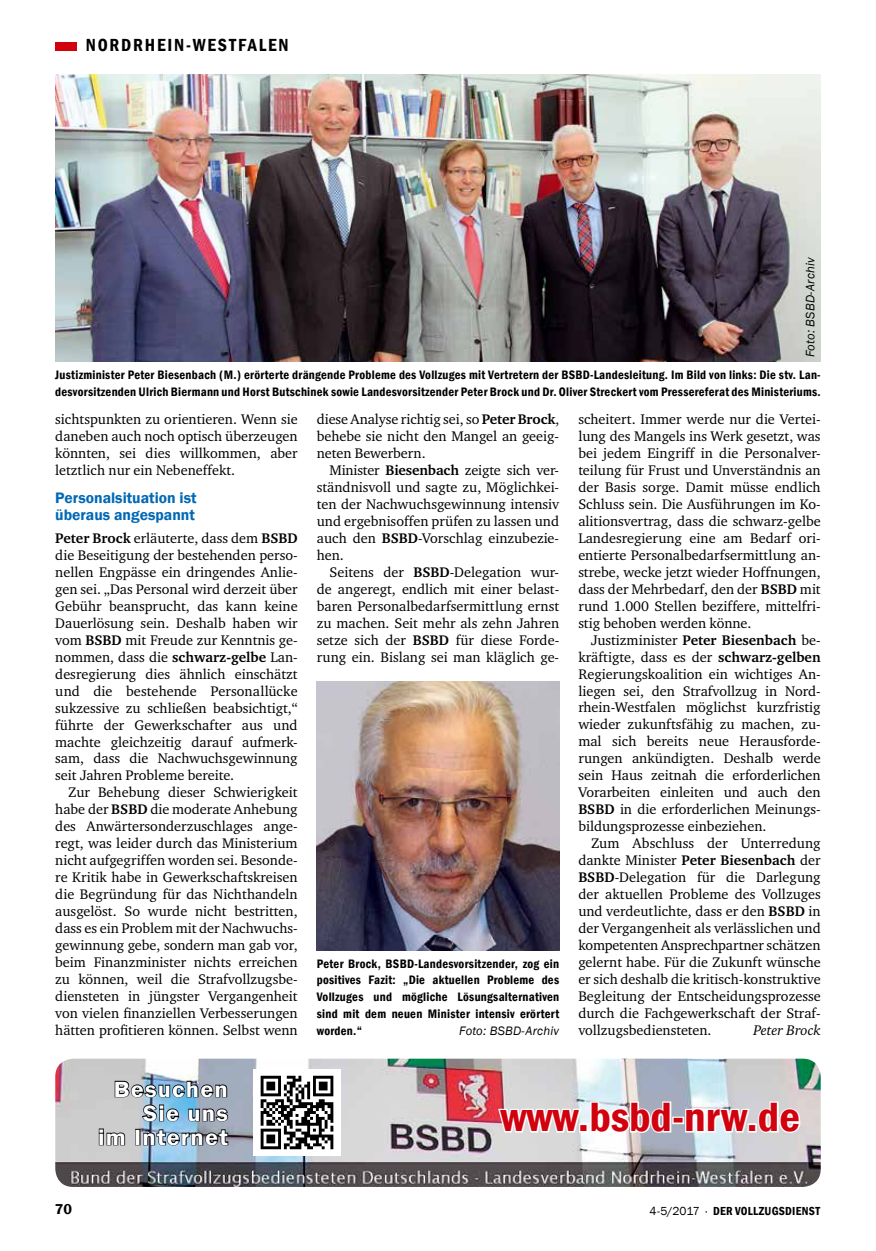
<style>
.page{position:relative;width:876px;height:1251px;background:#fff}
.page>*{position:absolute;margin:0;border:0;box-sizing:border-box;transform-origin:0 0}
.t1{font:600 condensed 42px "Franklin Gothic";color:#d1010e;scale:1.07 1}
.t2{font:600 22.5px/24px "Franklin Gothic";letter-spacing:.05em;color:#fff;text-align:right;scale:1.08 1}
.t3{font:600 condensed 18px "Franklin Gothic";letter-spacing:.1em;color:#000}
.t4{font:600 15.6px/17px "Franklin Gothic";color:#0068b5}
.t5{font:600 14.7px "Franklin Gothic";color:#000}
.t6{font:14.25px/17px "Charter ITC";color:#000;text-align:justify}
.t7{font:italic 14.25px "Charter ITC";letter-spacing:-.005em;color:#000}
.t8{font:600 condensed 12.6px/17px "Franklin Gothic";letter-spacing:.02em;color:#000}
.t9{font:italic 12.6px "Franklin Gothic";letter-spacing:.02em;color:#000}
.t10{font:600 condensed 12px "Franklin Gothic";letter-spacing:.02em;color:#000}
.s1{font-weight:700}
.s2{font-weight:400;font-stretch:normal}
</style>
<div class="page">
<div style="left:55px;top:43px;width:22px;height:8px;background:#d1010e"></div>
<img style="left:55px;top:1058px;width:766px;height:128px">
<img style="left:253px;top:1068px;width:87px;height:87px">
<svg style="left:496px;top:1101px;width:87px;height:36px"></svg>
<div style="left:579px;top:1123px;width:9px;height:9px;border:3px solid #fff"></div>
<svg style="left:589px;top:1099px;width:84px;height:35px"></svg>
<div style="left:672px;top:1116px;width:12px;height:7px;border:3px solid #fff"></div>
<svg style="left:684px;top:1099px;width:118px;height:38px"></svg>
<img style="left:114px;top:1079px;width:115px;height:43px">
<svg style="left:99px;top:1128px;width:27px;height:17px"></svg>
<div style="left:135px;top:1128px;width:5px;height:16px;border:2px solid #000"></div>
<svg style="left:143px;top:1128px;width:86px;height:18px;background:#5e6d7b"></svg>
<img style="left:55px;top:74px;width:765px;height:287px">
<img style="left:317px;top:681px;width:242px;height:268px">
<p class="t3" style="left:86px;top:33px;width:204px">NORDRHEIN-WESTFALEN</p>
<p class="t9" style="left:802px;top:357px;width:102px;rotate:-90deg">Foto: BSBD-Archiv</p>
<p class="t8" style="left:55px;top:366px;width:767px">Justizminister Peter Biesenbach (M.) erörterte drängende Probleme des Vollzuges mit Vertretern der BSBD-Landesleitung. Im Bild von links: Die stv. Lan&shy;desvorsitzenden Ulrich Biermann und Horst Butschinek sowie Landesvorsitzender Peter Brock und Dr. Oliver Streckert vom Pressereferat des Ministeriums.</p>
<p class="t6" style="left:55px;top:411px;width:244px">sichtspunkten zu orientieren. Wenn sie daneben auch noch optisch überzeugen könnten, sei dies willkommen, aber letztlich nur ein Nebeneffekt.</p>
<p class="t4" style="left:55px;top:489px;width:143px">Personalsituation ist überaus angespannt</p>
<p class="t6" style="left:55px;top:529px;width:244px"><span class="s1">Peter Brock</span> erläuterte, dass dem <span class="s1">BSBD</span></p>
<p class="t6" style="left:55px;top:546px;width:244px">die Beseitigung der bestehenden perso-</p>
<p class="t6" style="left:55px;top:563px;width:244px">nellen Engpässe ein dringendes Anlie-</p>
<p class="t6" style="left:55px;top:580px;width:244px">gen sei. „Das Personal wird derzeit über</p>
<p class="t6" style="left:55px;top:597px;width:244px">Gebühr beansprucht, das kann keine</p>
<p class="t6" style="left:55px;top:614px;width:244px">Dauerlösung sein. Deshalb haben wir</p>
<p class="t6" style="left:55px;top:631px;width:244px">vom <span class="s1">BSBD</span> mit Freude zur Kenntnis ge-</p>
<p class="t6" style="left:55px;top:648px;width:244px">nommen, dass die <span class="s1">schwarz-gelbe</span> Lan-</p>
<p class="t6" style="left:55px;top:665px;width:244px">desregierung dies ähnlich einschätzt</p>
<p class="t6" style="left:55px;top:682px;width:244px">und die bestehende Personallücke</p>
<p class="t6" style="left:55px;top:699px;width:244px">sukzessive zu schließen beabsichtigt,“</p>
<p class="t6" style="left:55px;top:716px;width:244px">führte der Gewerkschafter aus und</p>
<p class="t6" style="left:55px;top:733px;width:244px">machte gleichzeitig darauf aufmerk-</p>
<p class="t6" style="left:55px;top:750px;width:244px">sam, dass die Nachwuchsgewinnung</p>
<p class="t6" style="left:55px;top:766px;width:181px">seit Jahren Probleme bereite.</p>
<p class="t6" style="left:68px;top:783px;width:231px">Zur Behebung dieser Schwierigkeit</p>
<p class="t6" style="left:55px;top:800px;width:244px">habe der <span class="s1">BSBD</span> die moderate Anhebung</p>
<p class="t6" style="left:55px;top:817px;width:244px">des Anwärtersonderzuschlages ange-</p>
<p class="t6" style="left:55px;top:834px;width:244px">regt, was leider durch das Ministerium</p>
<p class="t6" style="left:55px;top:851px;width:244px">nicht aufgegriffen worden sei. Besonde-</p>
<p class="t6" style="left:55px;top:868px;width:244px">re Kritik habe in Gewerkschaftskreisen</p>
<p class="t6" style="left:55px;top:885px;width:244px">die Begründung für das Nichthandeln</p>
<p class="t6" style="left:55px;top:902px;width:244px">ausgelöst. So wurde nicht bestritten,</p>
<p class="t6" style="left:55px;top:919px;width:244px">dass es ein Problem mit der Nachwuchs-</p>
<p class="t6" style="left:55px;top:936px;width:244px">gewinnung gebe, sondern man gab vor,</p>
<p class="t6" style="left:55px;top:953px;width:244px">beim Finanzminister nichts erreichen</p>
<p class="t6" style="left:55px;top:970px;width:244px">zu können, weil die Strafvollzugsbe-</p>
<p class="t6" style="left:55px;top:987px;width:244px">diensteten in jüngster Vergangenheit</p>
<p class="t6" style="left:55px;top:1004px;width:244px">von vielen finanziellen Verbesserungen</p>
<p class="t6" style="left:55px;top:1021px;width:244px">hätten profitieren können. Selbst wenn</p>
<p class="t2" style="left:98px;top:1077px;width:122px">Besuchen<br>Sie uns<br>im Internet</p>
<p class="t6" style="left:317px;top:410px;width:244px">diese Analyse richtig sei, so <span class="s1">Peter Brock</span>,</p>
<p class="t6" style="left:317px;top:428px;width:244px">behebe sie nicht den Mangel an geeig-</p>
<p class="t6" style="left:317px;top:445px;width:110px">neten Bewerbern.</p>
<p class="t6" style="left:330px;top:462px;width:231px">Minister <span class="s1">Biesenbach</span> zeigte sich ver-</p>
<p class="t6" style="left:317px;top:478px;width:244px">ständnisvoll und sagte zu, Möglichkei-</p>
<p class="t6" style="left:317px;top:495px;width:244px">ten der Nachwuchsgewinnung intensiv</p>
<p class="t6" style="left:317px;top:512px;width:244px">und ergebnisoffen prüfen zu lassen und</p>
<p class="t6" style="left:317px;top:529px;width:244px">auch den <span class="s1">BSBD</span>-Vorschlag einzubezie-</p>
<p class="t6" style="left:317px;top:546px;width:29px">hen.</p>
<p class="t6" style="left:330px;top:563px;width:231px">Seitens der <span class="s1">BSBD</span>-Delegation wur-</p>
<p class="t6" style="left:317px;top:580px;width:244px">de angeregt, endlich mit einer belast-</p>
<p class="t6" style="left:317px;top:597px;width:244px">baren Personalbedarfsermittlung ernst</p>
<p class="t6" style="left:317px;top:614px;width:244px">zu machen. Seit mehr als zehn Jahren</p>
<p class="t6" style="left:317px;top:631px;width:244px">setze sich der <span class="s1">BSBD</span> für diese Forde-</p>
<p class="t6" style="left:317px;top:648px;width:244px">rung ein. Bislang sei man kläglich ge-</p>
<p class="t8" style="left:317px;top:954px;width:244px;text-align:justify">Peter Brock, BSBD-Landesvorsitzender, zog ein positives Fazit: „Die aktuellen Probleme des Vollzuges und mögliche Lösungsalternativen sind mit dem neuen Minister intensiv erörtert worden.“</p>
<p class="t9" style="left:459px;top:1022px;width:101px">Foto: BSBD-Archiv</p>
<p class="t6" style="left:578px;top:411px;width:244px">scheitert. Immer werde nur die Vertei-</p>
<p class="t6" style="left:578px;top:427px;width:244px">lung des Mangels ins Werk gesetzt, was</p>
<p class="t6" style="left:578px;top:444px;width:244px">bei jedem Eingriff in die Personalver-</p>
<p class="t6" style="left:578px;top:461px;width:244px">teilung für Frust und Unverständnis an</p>
<p class="t6" style="left:578px;top:478px;width:244px">der Basis sorge. Damit müsse endlich</p>
<p class="t6" style="left:578px;top:495px;width:244px">Schluss sein. Die Ausführungen im Ko-</p>
<p class="t6" style="left:578px;top:512px;width:244px">alitionsvertrag, dass die schwarz-gelbe</p>
<p class="t6" style="left:578px;top:529px;width:244px">Landesregierung eine am Bedarf ori-</p>
<p class="t6" style="left:578px;top:546px;width:244px">entierte Personalbedarfsermittlung an-</p>
<p class="t6" style="left:578px;top:563px;width:244px">strebe, wecke jetzt wieder Hoffnungen,</p>
<p class="t6" style="left:578px;top:580px;width:244px">dass der Mehrbedarf, den der <span class="s1">BSBD</span> mit</p>
<p class="t6" style="left:578px;top:597px;width:244px">rund 1.000 Stellen beziffere, mittelfri-</p>
<p class="t6" style="left:578px;top:614px;width:175px">stig behoben werden könne.</p>
<p class="t6" style="left:591px;top:631px;width:231px">Justizminister <span class="s1">Peter Biesenbach</span> be-</p>
<p class="t6" style="left:578px;top:648px;width:244px">kräftigte, dass es der <span class="s1">schwarz-gelben</span></p>
<p class="t6" style="left:578px;top:665px;width:244px">Regierungskoalition ein wichtiges An-</p>
<p class="t6" style="left:578px;top:682px;width:244px">liegen sei, den Strafvollzug in Nord-</p>
<p class="t6" style="left:578px;top:699px;width:244px">rhein-Westfalen möglichst kurzfristig</p>
<p class="t6" style="left:578px;top:716px;width:244px">wieder zukunftsfähig zu machen, zu-</p>
<p class="t6" style="left:578px;top:732px;width:244px">mal sich bereits neue Herausforde-</p>
<p class="t6" style="left:578px;top:749px;width:244px">rungen ankündigten. Deshalb werde</p>
<p class="t6" style="left:578px;top:766px;width:244px">sein Haus zeitnah die erforderlichen</p>
<p class="t6" style="left:578px;top:783px;width:244px">Vorarbeiten einleiten und auch den</p>
<p class="t6" style="left:578px;top:800px;width:244px"><span class="s1">BSBD</span> in die erforderlichen Meinungs-</p>
<p class="t6" style="left:578px;top:817px;width:190px">bildungsprozesse einbeziehen.</p>
<p class="t6" style="left:591px;top:834px;width:231px">Zum Abschluss der Unterredung</p>
<p class="t6" style="left:578px;top:851px;width:244px">dankte Minister <span class="s1">Peter Biesenbach</span> der</p>
<p class="t6" style="left:578px;top:868px;width:244px"><span class="s1">BSBD</span>-Delegation für die Darlegung</p>
<p class="t6" style="left:578px;top:885px;width:244px">der aktuellen Probleme des Vollzuges</p>
<p class="t6" style="left:578px;top:902px;width:244px">und verdeutlichte, dass er den <span class="s1">BSBD</span> in</p>
<p class="t6" style="left:578px;top:919px;width:244px">der Vergangenheit als verlässlichen und</p>
<p class="t6" style="left:578px;top:936px;width:244px">kompetenten Ansprechpartner schätzen</p>
<p class="t6" style="left:578px;top:953px;width:244px">gelernt habe. Für die Zukunft wünsche</p>
<p class="t6" style="left:578px;top:970px;width:244px">er sich deshalb die kritisch-konstruktive</p>
<p class="t6" style="left:578px;top:987px;width:244px">Begleitung der Entscheidungsprozesse</p>
<p class="t6" style="left:578px;top:1004px;width:244px">durch die Fachgewerkschaft der Straf-</p>
<p class="t6" style="left:578px;top:1021px;width:135px">vollzugsbediensteten.</p>
<p class="t7" style="left:753px;top:1020px;width:69px">Peter Brock</p>
<p class="t1" style="left:500px;top:1088px;width:281px">www.bsbd-nrw.de</p>
<p class="t5" style="left:55px;top:1200px;width:18px">70</p>
<p class="t10" style="left:650px;top:1202px;width:172px"><span class="s2">4-5/2017 ·</span> DER VOLLZUGSDIENST</p>
</div>
